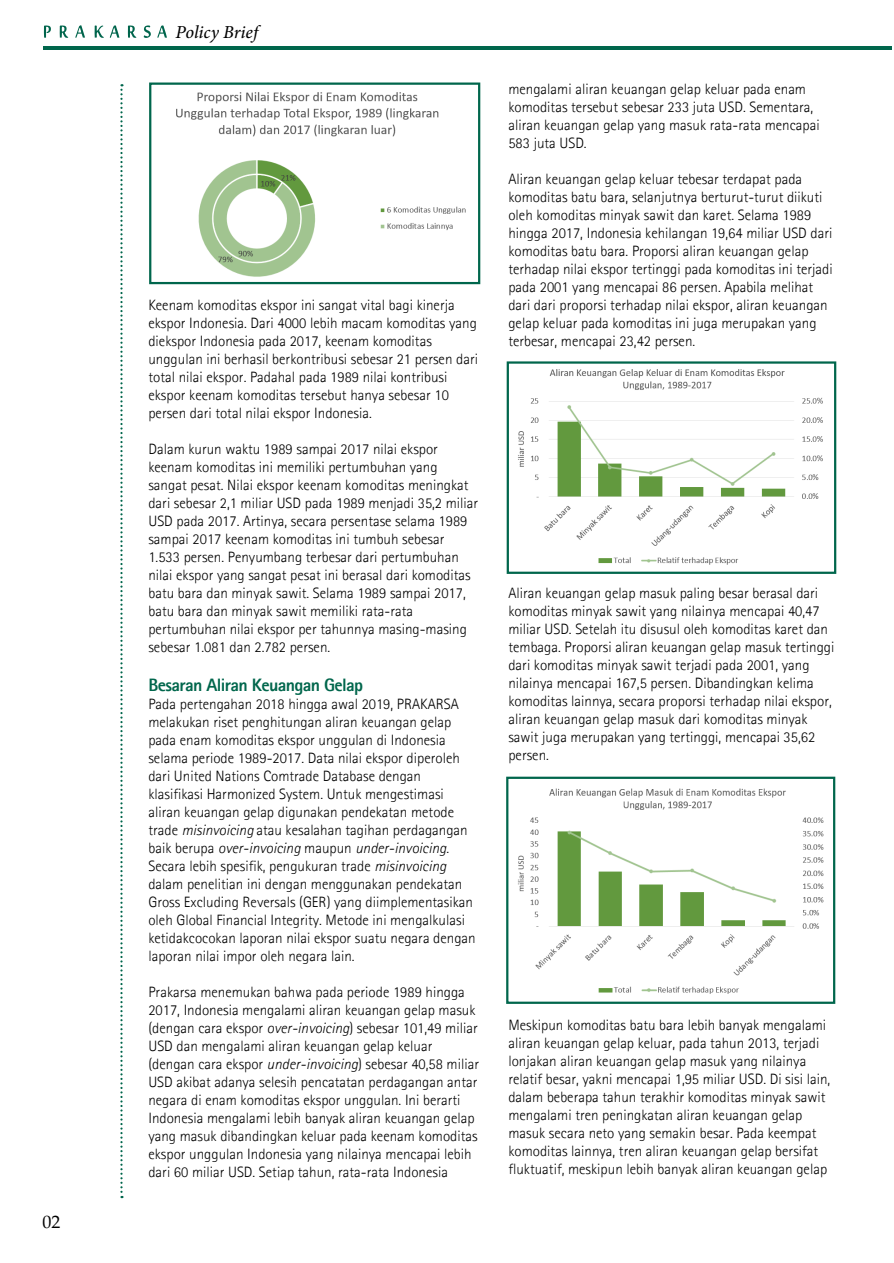
<style>
.page{position:relative;width:894px;height:1263px;background:#fff}
.page>*{position:absolute;margin:0;border:0;box-sizing:border-box;transform-origin:0 0}
.t1{font:800 18px "Agfa Rotis Sans Serif";letter-spacing:-.035em;color:#00664c}
.t2{font:italic 18px "Adobe Hebrew";color:#000}
.t3{font:18px "Palatino Linotype";color:#000}
.t4{font:300 15px/18px "Agfa Rotis Sans Serif";color:#000}
.s1{font-style:italic}
</style>
<div class="page">
<img style="left:176px;top:92px;width:290px;height:185px">
<div style="left:149px;top:83px;width:331px;height:201px;border:2px solid #00664c"></div>
<hr style="left:43px;top:46px;width:849px;height:3px;background:#00664c">
<svg style="left:120px;top:84px;width:3px;height:1114px"></svg>
<svg style="left:44px;top:25px;width:123px;height:13px"></svg>
<div style="left:507px;top:361px;width:329px;height:213px;border:2px solid #00664c"></div>
<img style="left:518px;top:369px;width:305px;height:196px">
<div style="left:506px;top:777px;width:329px;height:227px;border:2px solid #00664c"></div>
<img style="left:518px;top:788px;width:306px;height:206px">
<p class="t3" style="left:43px;top:1211px;width:20px">02</p>
<p class="t2" style="left:176px;top:25px;width:84px">Policy Brief</p>
<p class="t4" style="left:148px;top:296px;width:331px">Keenam komoditas ekspor ini sangat vital bagi kinerja ekspor Indonesia. Dari 4000 lebih macam komoditas yang diekspor Indonesia pada 2017, keenam komoditas unggulan ini berhasil berkontribusi sebesar 21 persen dari total nilai ekspor. Padahal pada 1989 nilai kontribusi ekspor keenam komoditas tersebut hanya sebesar 10 persen dari total nilai ekspor Indonesia.</p>
<p class="t4" style="left:148px;top:440px;width:331px">Dalam kurun waktu 1989 sampai 2017 nilai ekspor keenam komoditas ini memiliki pertumbuhan yang sangat pesat. Nilai ekspor keenam komoditas meningkat dari sebesar 2,1 miliar USD pada 1989 menjadi 35,2 miliar USD pada 2017. Artinya, secara persentase selama 1989 sampai 2017 keenam komoditas ini tumbuh sebesar 1.533 persen. Penyumbang terbesar dari pertumbuhan nilai ekspor yang sangat pesat ini berasal dari komoditas batu bara dan minyak sawit. Selama 1989 sampai 2017, batu bara dan minyak sawit memiliki rata-rata pertumbuhan nilai ekspor per tahunnya masing-masing sebesar 1.081 dan 2.782 persen.</p>
<p class="t1" style="left:148px;top:679px;width:216px">Besaran Aliran Keuangan Gelap</p>
<p class="t4" style="left:148px;top:696px;width:329px">Pada pertengahan 2018 hingga awal 2019, PRAKARSA melakukan riset penghitungan aliran keuangan gelap pada enam komoditas ekspor unggulan di Indonesia selama periode 1989-2017. Data nilai ekspor diperoleh dari United Nations Comtrade Database dengan klasifikasi Harmonized System. Untuk mengestimasi aliran keuangan gelap digunakan pendekatan metode trade <span class="s1">misinvoicing</span> atau kesalahan tagihan perdagangan baik berupa <span class="s1">over-invoicing</span> maupun <span class="s1">under-invoicing</span>.<br>Secara lebih spesifik, pengukuran trade <span class="s1">misinvoicing </span>dalam penelitian ini dengan menggunakan pendekatan Gross Excluding Reversals (GER) yang diimplementasikan oleh Global Financial Integrity. Metode ini mengalkulasi ketidakcocokan laporan nilai ekspor suatu negara dengan laporan nilai impor oleh negara lain.</p>
<p class="t4" style="left:148px;top:984px;width:332px">Prakarsa menemukan bahwa pada periode 1989 hingga 2017, Indonesia mengalami aliran keuangan gelap masuk (dengan cara ekspor <span class="s1">over-invoicing</span>) sebesar 101,49 miliar USD dan mengalami aliran keuangan gelap keluar (dengan cara ekspor <span class="s1">under-invoicing</span>) sebesar 40,58 miliar USD akibat adanya selesih pencatatan perdagangan antar negara di enam komoditas ekspor unggulan. Ini berarti Indonesia mengalami lebih banyak aliran keuangan gelap yang masuk dibandingkan keluar pada keenam komoditas ekspor unggulan Indonesia yang nilainya mencapai lebih dari 60 miliar USD. Setiap tahun, rata-rata Indonesia</p>
<p class="t4" style="left:508px;top:80px;width:313px">mengalami aliran keuangan gelap keluar pada enam komoditas tersebut sebesar 233 juta USD. Sementara, aliran keuangan gelap yang masuk rata-rata mencapai 583 juta USD.</p>
<p class="t4" style="left:508px;top:170px;width:326px">Aliran keuangan gelap keluar tebesar terdapat pada komoditas batu bara, selanjutnya berturut-turut diikuti oleh komoditas minyak sawit dan karet. Selama 1989 hingga 2017, Indonesia kehilangan 19,64 miliar USD dari komoditas batu bara. Proporsi aliran keuangan gelap terhadap nilai ekspor tertinggi pada komoditas ini terjadi pada 2001 yang mencapai 86 persen. Apabila melihat dari dari proporsi terhadap nilai ekspor, aliran keuangan gelap keluar pada komoditas ini juga merupakan yang terbesar, mencapai 23,42 persen.</p>
<p class="t4" style="left:508px;top:584px;width:327px">Aliran keuangan gelap masuk paling besar berasal dari komoditas minyak sawit yang nilainya mencapai 40,47 miliar USD. Setelah itu disusul oleh komoditas karet dan tembaga. Proporsi aliran keuangan gelap masuk tertinggi dari komoditas minyak sawit terjadi pada 2001, yang nilainya mencapai 167,5 persen. Dibandingkan kelima komoditas lainnya, secara proporsi terhadap nilai ekspor, aliran keuangan gelap masuk dari komoditas minyak sawit juga merupakan yang tertinggi, mencapai 35,62 persen.</p>
<p class="t4" style="left:508px;top:1016px;width:323px">Meskipun komoditas batu bara lebih banyak mengalami aliran keuangan gelap keluar, pada tahun 2013, terjadi lonjakan aliran keuangan gelap masuk yang nilainya relatif besar, yakni mencapai 1,95 miliar USD. Di sisi lain, dalam beberapa tahun terakhir komoditas minyak sawit mengalami tren peningkatan aliran keuangan gelap masuk secara neto yang semakin besar. Pada keempat komoditas lainnya, tren aliran keuangan gelap bersifat fluktuatif, meskipun lebih banyak aliran keuangan gelap</p>
</div>
